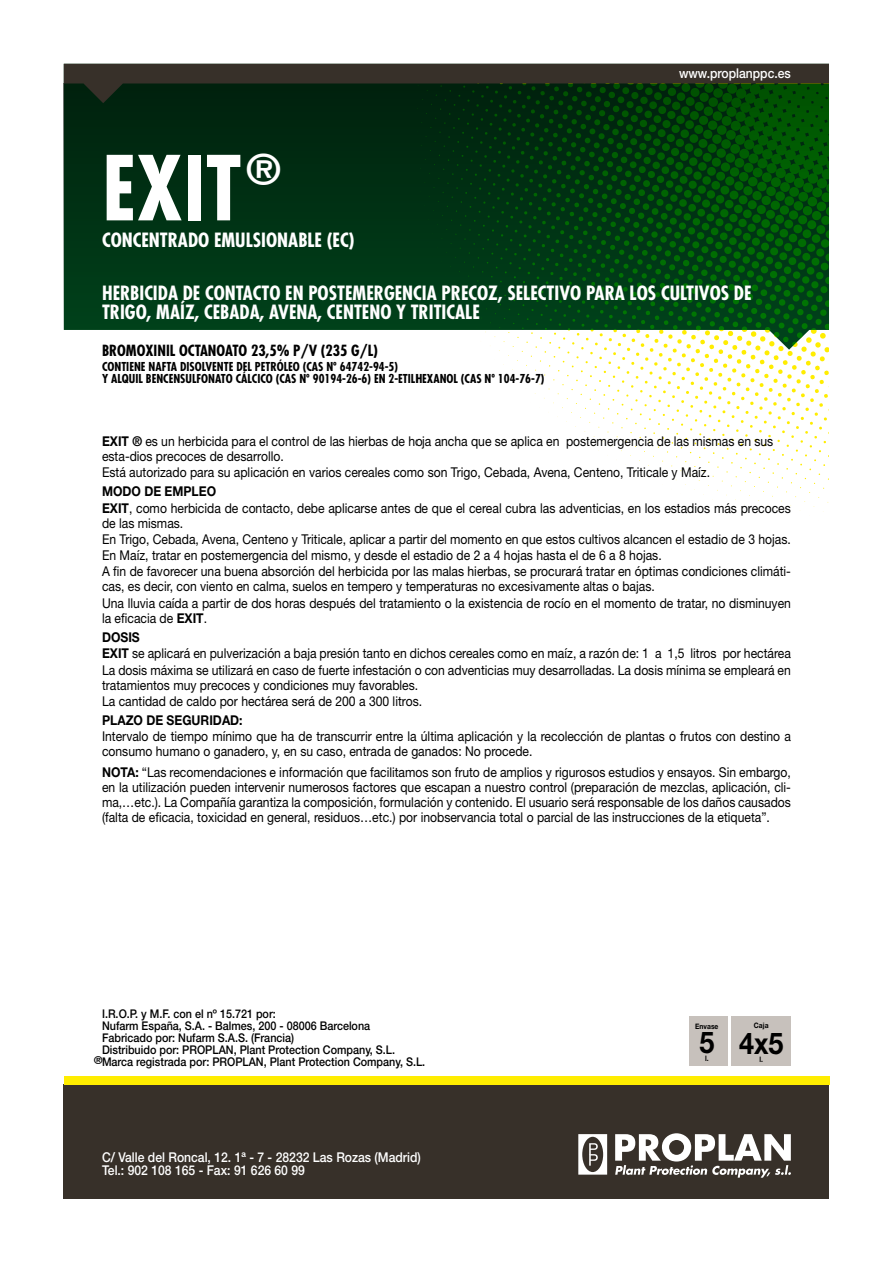
<style>
.page{position:relative;width:893px;height:1263px;background:#fff}
.page>*{position:absolute;margin:0;border:0;box-sizing:border-box;transform-origin:0 0}
.t1{font:700 condensed 87px "Futura";color:#fff}
.t2{font:700 42px "Futura";color:#fff}
.t3{font:700 30px "Helvetica Neue";color:#000;scale:.9 1}
.t4{font:700 condensed 19.2px/19.2px "Futura";color:#fff}
.t5{font:700 condensed 15px "Futura";color:#000}
.t6{font:13.5px/15px "Helvetica Neue";color:#000;scale:.9 1}
.t7{font:500 13.5px "Helvetica Neue";color:#fff;scale:.9 1}
.t8{font:700 13.5px "Helvetica Neue";color:#000;scale:.9 1}
.t9{font:500 12px "Helvetica Neue";color:#000;scale:.9 1}
.t10{font:700 condensed 12px "Futura";color:#000}
.t11{font:700 10.5px "Futura";color:#000}
.t12{font:700 7.5px "Helvetica Neue";color:#000;scale:.9 1}
.s1{font-weight:700}
</style>
<div class="page">
<div style="left:689px;top:1017px;width:38px;height:49px;background:#c7c1bc"></div>
<div style="left:731px;top:1017px;width:60px;height:49px;background:#c7c1bc"></div>
<div style="left:64px;top:83px;width:765px;height:247px;background:linear-gradient(to bottom,#00210d,#00411a)"></div>
<svg style="left:64px;top:64px;width:765px;height:39px;background:#262b20"></svg>
<div style="left:64px;top:1084px;width:765px;height:115px;background:#373029"></div>
<svg style="left:615px;top:1133px;width:176px;height:45px"></svg>
<svg style="left:578px;top:1134px;width:29px;height:40px"></svg>
<div style="left:64px;top:1076px;width:765px;height:8px;background:#ffed00"></div>
<svg style="left:417px;top:83px;width:412px;height:429px"></svg>
<h2 class="t2" style="left:247px;top:140px;width:35px">®</h2>
<p class="t1" style="left:102px;top:134px;width:141px">EXIT</p>
<p class="t4" style="left:102px;top:231px;width:254px">CONCENTRADO EMULSIONABLE (EC)</p>
<p class="t7" style="left:679px;top:65px;width:126px">www.proplanppc.es</p>
<p class="t4" style="left:102px;top:283px;width:651px">HERBICIDA DE CONTACTO EN POSTEMERGENCIA PRECOZ, SELECTIVO PARA LOS CULTIVOS DE<br>TRIGO, MAÍZ, CEBADA, AVENA, CENTENO Y TRITICALE</p>
<p class="t5" style="left:102px;top:341px;width:277px">BROMOXINIL OCTANOATO 23,5% P/V (235 G/L)</p>
<p class="t10" style="left:102px;top:359px;width:298px">CONTIENE NAFTA DISOLVENTE DEL PETRÓLEO (CAS Nº 64742-94-5)</p>
<p class="t10" style="left:102px;top:371px;width:444px">Y ALQUIL BENCENSULFONATO CÁLCICO (CAS Nº 90194-26-6) EN 2-ETILHEXANOL (CAS Nº 104-76-7)</p>
<p class="t6" style="left:102px;top:434px;width:747px;line-height:15.5px"><span class="s1">EXIT ®</span> es un herbicida para el control de las hierbas de hoja ancha que se aplica en postemergencia de las mismas en sus esta-dios precoces de desarrollo.<br>Está autorizado para su aplicación en varios cereales como son Trigo, Cebada, Avena, Centeno, Triticale y Maíz.</p>
<p class="t8" style="left:102px;top:483px;width:128px">MODO DE EMPLEO</p>
<p class="t6" style="left:102px;top:500px;width:767px"><span class="s1">EXIT</span>, como herbicida de contacto, debe aplicarse antes de que el cereal cubra las adventicias, en los estadios más precoces de las mismas.</p>
<p class="t6" style="left:102px;top:531px;width:767px">En Trigo, Cebada, Avena, Centeno y Triticale, aplicar a partir del momento en que estos cultivos alcancen el estadio de 3 hojas.</p>
<p class="t6" style="left:102px;top:548px;width:623px">En Maíz, tratar en postemergencia del mismo, y desde el estadio de 2 a 4 hojas hasta el de 6 a 8 hojas.</p>
<p class="t6" style="left:102px;top:564px;width:767px">A fin de favorecer una buena absorción del herbicida por las malas hierbas, se procurará tratar en óptimas condiciones climáti&shy;cas, es decir, con viento en calma, suelos en tempero y temperaturas no excesivamente altas o bajas.</p>
<p class="t6" style="left:102px;top:595px;width:767px">Una lluvia caída a partir de dos horas después del tratamiento o la existencia de rocío en el momento de tratar, no disminuyen la eficacia de <span class="s1">EXIT</span>.</p>
<p class="t8" style="left:102px;top:629px;width:44px">DOSIS</p>
<p class="t6" style="left:102px;top:646px;width:767px"><span class="s1">EXIT</span> se aplicará en pulverización a baja presión tanto en dichos cereales como en maíz, a razón de: 1 a 1,5 litros por hectárea</p>
<p class="t6" style="left:102px;top:662px;width:767px">La dosis máxima se utilizará en caso de fuerte infestación o con adventicias muy desarrolladas. La dosis mínima se empleará en tratamientos muy precoces y condiciones muy favorables.</p>
<p class="t6" style="left:102px;top:693px;width:357px">La cantidad de caldo por hectárea será de 200 a 300 litros.</p>
<p class="t8" style="left:102px;top:712px;width:158px">PLAZO DE SEGURIDAD:</p>
<p class="t6" style="left:102px;top:729px;width:767px">Intervalo de tiempo mínimo que ha de transcurrir entre la última aplicación y la recolección de plantas o frutos con destino a consumo humano o ganadero, y, en su caso, entrada de ganados: No procede.</p>
<p class="t6" style="left:102px;top:764px;width:767px;text-align:justify"><span class="s1">NOTA:</span> “Las recomendaciones e información que facilitamos son fruto de amplios y rigurosos estudios y ensayos. Sin embargo, en la utilización pueden intervenir numerosos factores que escapan a nuestro control (preparación de mezclas, aplicación, cli&shy;ma,…etc.). La Compañía garantiza la composición, formulación y contenido. El usuario será responsable de los daños causados (falta de eficacia, toxicidad en general, residuos…etc.) por inobservancia total o parcial de las instrucciones de la etiqueta”.</p>
<p class="t9" style="left:102px;top:1007px;width:195px">I.R.O.P. y M.F. con el nº 15.721 por:</p>
<p class="t9" style="left:102px;top:1019px;width:299px">Nufarm España, S.A. - Balmes, 200 - 08006 Barcelona</p>
<p class="t9" style="left:102px;top:1031px;width:215px">Fabricado por: Nufarm S.A.S. (Francia)</p>
<p class="t9" style="left:102px;top:1043px;width:327px">Distribuido por: PROPLAN, Plant Protection Company, S.L.</p>
<p class="t9" style="left:102px;top:1055px;width:361px">Marca registrada por: PROPLAN, Plant Protection Company, S.L.</p>
<p class="t11" style="left:94px;top:1052px;width:10px">®</p>
<p class="t7" style="left:102px;top:1149px;width:356px">C/ Valle del Roncal, 12. 1ª - 7 - 28232 Las Rozas (Madrid)</p>
<p class="t7" style="left:102px;top:1162px;width:227px">Tel.: 902 108 165 - Fax: 91 626 60 99</p>
<p class="t12" style="left:695px;top:1021px;width:27px">Envase</p>
<p class="t3" style="left:699px;top:1023px;width:18px">5</p>
<p class="t12" style="left:705px;top:1054px;width:6px">l.</p>
<p class="t12" style="left:754px;top:1021px;width:18px">Caja</p>
<p class="t3" style="left:739px;top:1024px;width:51px">4x5</p>
<p class="t12" style="left:759px;top:1055px;width:6px">l.</p>
</div>
